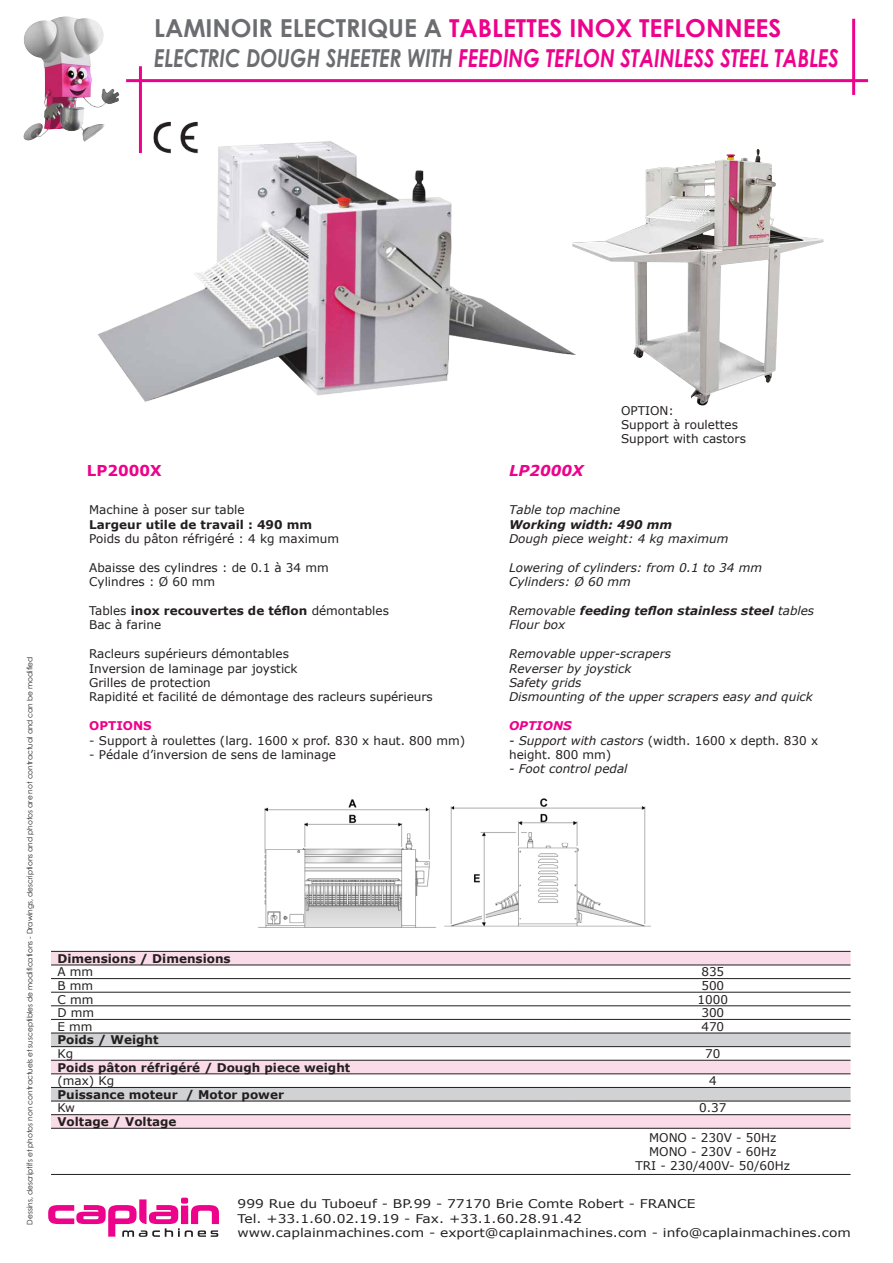
<style>
.page{position:relative;width:893px;height:1263px;background:#fff}
.page>*{position:absolute;margin:0;border:0;box-sizing:border-box;transform-origin:0 0}
.t1{font:italic 700 24.75px/29.7px "Century Gothic";color:#ed028c;scale:.81 1}
.t2{font:700 15px "Verdana";color:#ed028c}
.t3{font:italic 700 15px "Verdana";color:#ed028c}
.t4{font:12px/14.4px "Verdana";color:#231f20}
.t5{font:italic 12px/14.4px "Verdana";color:#231f20}
.t6{font:12px/14.4px "Verdana";color:#231f20;scale:1.15 1}
.t7{font:700 12px "Verdana";color:#231f20}
.t8{font:italic 700 12px/14.4px "Verdana";color:#231f20}
.t9{font:700 12px "Verdana";color:#ed028c}
.t10{font:italic 700 12px "Verdana";color:#ed028c}
.t11{font:7.5px "Century Gothic";color:#231f20}
.s1{font-style:normal;color:#6c6d70}
.s2{font-style:normal}
.s3{color:#6c6d70}
.s4{font-weight:700}
.s5{font-weight:400}
.s6{font-style:italic}
</style>
<div class="page">
<img style="left:97px;top:125px;width:475px;height:277px">
<svg style="left:51px;top:952px;width:799px;height:176px"></svg>
<svg style="left:51px;top:1034px;width:799px;height:67px"></svg>
<hr style="left:51px;top:951px;width:522px;height:1px;background:#231f20">
<hr style="left:573px;top:951px;width:278px;height:1px;background:#231f20">
<hr style="left:51px;top:965px;width:522px;height:1px;background:#231f20">
<hr style="left:573px;top:965px;width:278px;height:1px;background:#231f20">
<hr style="left:51px;top:978px;width:522px;height:1px;background:#231f20">
<hr style="left:573px;top:978px;width:278px;height:1px;background:#231f20">
<hr style="left:51px;top:992px;width:522px;height:1px;background:#231f20">
<hr style="left:573px;top:992px;width:278px;height:1px;background:#231f20">
<hr style="left:51px;top:1005px;width:522px;height:1px;background:#231f20">
<hr style="left:573px;top:1005px;width:278px;height:1px;background:#231f20">
<hr style="left:51px;top:1019px;width:522px;height:1px;background:#231f20">
<hr style="left:573px;top:1019px;width:278px;height:1px;background:#231f20">
<hr style="left:51px;top:1033px;width:522px;height:1px;background:#231f20">
<hr style="left:573px;top:1033px;width:278px;height:1px;background:#231f20">
<hr style="left:51px;top:1046px;width:522px;height:1px;background:#231f20">
<hr style="left:573px;top:1046px;width:278px;height:1px;background:#231f20">
<hr style="left:51px;top:1060px;width:522px;height:1px;background:#231f20">
<hr style="left:573px;top:1060px;width:278px;height:1px;background:#231f20">
<hr style="left:51px;top:1073px;width:522px;height:1px;background:#231f20">
<hr style="left:573px;top:1073px;width:278px;height:1px;background:#231f20">
<hr style="left:51px;top:1087px;width:522px;height:1px;background:#231f20">
<hr style="left:573px;top:1087px;width:278px;height:1px;background:#231f20">
<hr style="left:51px;top:1101px;width:522px;height:1px;background:#231f20">
<hr style="left:573px;top:1101px;width:278px;height:1px;background:#231f20">
<hr style="left:51px;top:1114px;width:522px;height:1px;background:#231f20">
<hr style="left:573px;top:1114px;width:278px;height:1px;background:#231f20">
<hr style="left:51px;top:1128px;width:522px;height:1px;background:#231f20">
<hr style="left:573px;top:1128px;width:278px;height:1px;background:#231f20">
<hr style="left:51px;top:1174px;width:522px;height:1px;background:#231f20">
<hr style="left:573px;top:1174px;width:278px;height:1px;background:#231f20">
<img style="left:258px;top:798px;width:392px;height:130px">
<img style="left:572px;top:149px;width:252px;height:257px">
<hr style="left:126px;top:79px;width:742px;height:3px;background:#ed028c">
<hr style="left:852px;top:19px;width:3px;height:76px;background:#ed028c">
<hr style="left:139px;top:66px;width:3px;height:87px;background:#ed028c">
<img style="left:23px;top:17px;width:82px;height:125px">
<div style="left:181px;top:1197px;width:7px;height:6px;background:#ed028c;border-radius:2px"></div>
<svg style="left:48px;top:1199px;width:171px;height:38px"></svg>
<img style="left:152px;top:121px;width:49px;height:35px">
<h1 class="t1" style="left:154px;top:12px;width:847px"><span class="s1">LAMINOIR ELECTRIQUE A</span> <span class="s2">TABLETTES INOX TEFLONNEES<br></span><span class="s3">ELECTRIC DOUGH SHEETER WITH</span> FEEDING TEFLON STAINLESS STEEL TABLES</h1>
<p class="t11" style="left:25px;top:1225px;width:570px;rotate:-90deg">Dessins, descriptifs et photos non contractuels et susceptibles de modifications - Drawings, descriptions and photos are not contractual and can be modified</p>
<p class="t2" style="left:87px;top:460px;width:76px">LP2000X</p>
<p class="t3" style="left:509px;top:460px;width:76px">LP2000X</p>
<p class="t4" style="left:621px;top:403px;width:126px">OPTION:<br>Support à roulettes<br>Support with castors</p>
<p class="t4" style="left:89px;top:502px;width:157px">Machine à poser sur table</p>
<p class="t7" style="left:89px;top:516px;width:224px">Largeur utile de travail : 490 mm</p>
<p class="t4" style="left:89px;top:531px;width:251px">Poids du pâton réfrigéré : 4 kg maximum</p>
<p class="t4" style="left:89px;top:560px;width:241px">Abaisse des cylindres : de 0.1 à 34 mm<br>Cylindres : Ø 60 mm</p>
<p class="t4" style="left:89px;top:603px;width:301px">Tables <span class="s4">inox recouvertes de téflon</span> démontables<br>Bac à farine</p>
<p class="t4" style="left:89px;top:646px;width:345px">Racleurs supérieurs démontables<br>Inversion de laminage par joystick<br>Grilles de protection<br>Rapidité et facilité de démontage des racleurs supérieurs</p>
<p class="t9" style="left:89px;top:717px;width:64px">OPTIONS</p>
<p class="t4" style="left:89px;top:733px;width:377px">- Support à roulettes (larg. 1600 x prof. 830 x haut. 800 mm)</p>
<p class="t4" style="left:89px;top:747px;width:248px">- Pédale d’inversion de sens de laminage</p>
<p class="t5" style="left:509px;top:502px;width:113px">Table top machine</p>
<p class="t8" style="left:509px;top:517px;width:165px">Working width: 490 mm</p>
<p class="t5" style="left:509px;top:531px;width:221px">Dough piece weight: 4 kg maximum</p>
<p class="t5" style="left:509px;top:560px;width:255px">Lowering of cylinders: from 0.1 to 34 mm<br>Cylinders: Ø 60 mm</p>
<p class="t8" style="left:509px;top:603px;width:307px"><span class="s5">Removable</span> feeding teflon stainless steel <span class="s5">tables<br>Flour box</span></p>
<p class="t5" style="left:509px;top:646px;width:305px">Removable upper-scrapers<br>Reverser by joystick<br>Safety grids<br>Dismounting of the upper scrapers easy and quick</p>
<p class="t10" style="left:509px;top:717px;width:64px">OPTIONS</p>
<p class="t4" style="left:509px;top:733px;width:311px"><span class="s6">- Support with castors</span> (width. 1600 x depth. 830 x height. 800 mm)</p>
<p class="t5" style="left:509px;top:762px;width:120px">- Foot control pedal</p>
<p class="t7" style="left:57px;top:950px;width:175px">Dimensions / Dimensions</p>
<p class="t4" style="left:57px;top:965px;width:37px">A mm</p>
<p class="t4" style="left:701px;top:965px;width:24px">835</p>
<p class="t4" style="left:57px;top:978px;width:37px">B mm</p>
<p class="t4" style="left:701px;top:978px;width:24px">500</p>
<p class="t4" style="left:57px;top:992px;width:37px">C mm</p>
<p class="t4" style="left:698px;top:992px;width:32px">1000</p>
<p class="t4" style="left:57px;top:1005px;width:38px">D mm</p>
<p class="t4" style="left:701px;top:1005px;width:24px">300</p>
<p class="t4" style="left:57px;top:1019px;width:37px">E mm</p>
<p class="t4" style="left:701px;top:1019px;width:24px">470</p>
<p class="t7" style="left:57px;top:1031px;width:103px">Poids / Weight</p>
<p class="t4" style="left:57px;top:1046px;width:17px">Kg</p>
<p class="t4" style="left:705px;top:1046px;width:17px">70</p>
<p class="t7" style="left:57px;top:1059px;width:294px">Poids pâton réfrigéré / Dough piece weight</p>
<p class="t4" style="left:57px;top:1073px;width:58px">(max) Kg</p>
<p class="t4" style="left:709px;top:1073px;width:9px">4</p>
<p class="t7" style="left:57px;top:1086px;width:228px">Puissance moteur / Motor power</p>
<p class="t4" style="left:57px;top:1101px;width:19px">Kw</p>
<p class="t4" style="left:699px;top:1101px;width:29px">0.37</p>
<p class="t7" style="left:57px;top:1113px;width:121px">Voltage / Voltage</p>
<p class="t4" style="left:635px;top:1130px;width:156px;text-align:center">MONO - 230V - 50Hz<br>MONO - 230V - 60Hz<br>TRI - 230/400V- 50/60Hz</p>
<p class="t6" style="left:238px;top:1197px;width:535px">999 Rue du Tuboeuf - BP.99 - 77170 Brie Comte Robert - FRANCE<br>Tel. +33.1.60.02.19.19 - Fax. +33.1.60.28.91.42<br>www.caplainmachines.com - export@caplainmachines.com - info@caplainmachines.com</p>
</div>
